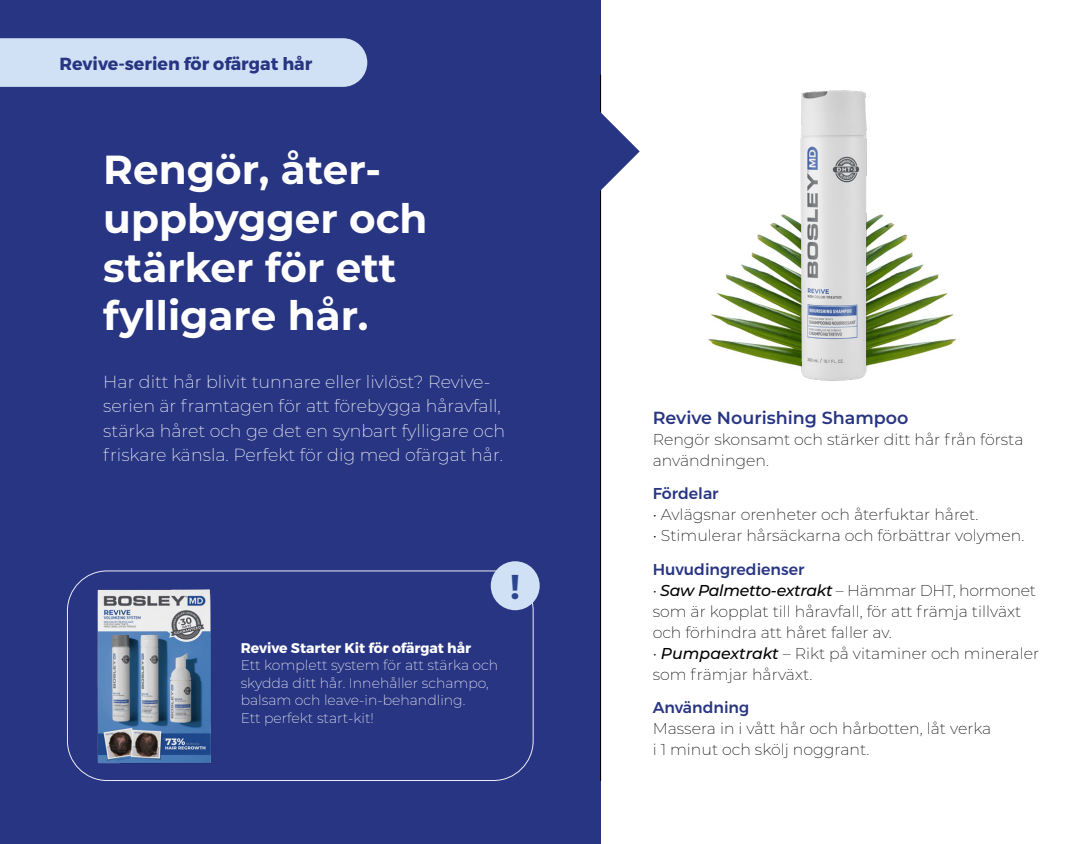
<style>
.page{position:relative;width:1092px;height:844px;background:#fff}
.page>*{position:absolute;margin:0;border:0;box-sizing:border-box;transform-origin:0 0}
.t1{font:100 40.43px/48.6px "Montserrat";color:#fff}
.t2{font:100 34.48px "Montserrat";color:#2d4690}
.t3{font:200 17.5px/24.5px "Montserrat";color:#fff}
.t4{font:700 17.5px "Montserrat";color:#283583}
.t5{font:600 17.5px "Montserrat";color:#283583}
.t6{font:200 15.75px/21px "Montserrat";color:#000}
.t7{font:500 15.75px "Montserrat";color:#283583}
.t8{font:200 14px/17.5px "Montserrat";color:#fff}
.t9{font:700 14px "Montserrat";color:#fff}
.s1{font-weight:500;font-style:italic}
</style>
<div class="page">
<div style="left:0;top:0;width:600px;height:843px;background:#283583"></div>
<div style="left:0;top:38px;width:367px;height:49px;background:#d1e1f5"></div>
<img style="left:708px;top:234px;width:249px;height:124px">
<img style="left:756px;top:90px;width:147px;height:291px">
<hr style="left:600px;top:74px;width:1px;height:706px;background:#000">
<img style="left:67px;top:572px;width:189px;height:209px">
<div style="left:67px;top:570px;width:466px;height:210px;border:1px solid #edebf6;border-radius:40px"></div>
<div style="left:490px;top:561px;width:49px;height:49px;background:#d1e1f5;border-radius:50%"></div>
<svg style="left:600px;top:112px;width:39px;height:79px"></svg>
<p class="t4" style="left:60px;top:53px;width:254px">Revive-serien för ofärgat hår</p>
<h1 class="t1" style="left:103px;top:145px;width:326px">Rengör, åter&shy;uppbygger och stärker för ett fylligare hår.</h1>
<p class="t3" style="left:103px;top:368px;width:403px">Har ditt hår blivit tunnare eller livlöst? Revive&shy;serien är framtagen för att förebygga håravfall, stärka håret och ge det en synbart fylligare och friskare känsla. Perfekt för dig med ofärgat hår.</p>
<h2 class="t2" style="left:510px;top:564px;width:11px">!</h2>
<p class="t9" style="left:241px;top:638px;width:232px">Revive Starter Kit för ofärgat hår</p>
<p class="t8" style="left:241px;top:655px;width:259px">Ett komplett system för att stärka och skydda ditt hår. Innehåller schampo, balsam och leave-in-behandling.<br>Ett perfekt start-kit!</p>
<p class="t5" style="left:652px;top:405px;width:257px">Revive Nourishing Shampoo</p>
<p class="t6" style="left:652px;top:428px;width:372px">Rengör skonsamt och stärker ditt hår från första användningen.</p>
<p class="t7" style="left:652px;top:484px;width:67px">Fördelar</p>
<p class="t6" style="left:652px;top:503px;width:327px">• Avlägsnar orenheter och återfuktar håret.</p>
<p class="t6" style="left:652px;top:524px;width:373px">• Stimulerar hårsäckarna och förbättrar volymen.</p>
<p class="t7" style="left:652px;top:559px;width:153px">Huvudingredienser</p>
<p class="t6" style="left:652px;top:579px;width:384px">• <span class="s1">Saw Palmetto-extrakt</span> – Hämmar DHT, hormonet som är kopplat till håravfall, för att främja tillväxt och förhindra att håret faller av.</p>
<p class="t6" style="left:652px;top:642px;width:388px">• <span class="s1">Pumpaextrakt</span> – Rikt på vitaminer och mineraler som främjar hårväxt.</p>
<p class="t7" style="left:652px;top:697px;width:98px">Användning</p>
<p class="t6" style="left:652px;top:717px;width:340px">Massera in i vått hår och hårbotten, låt verka i 1 minut och skölj noggrant.</p>
</div>
